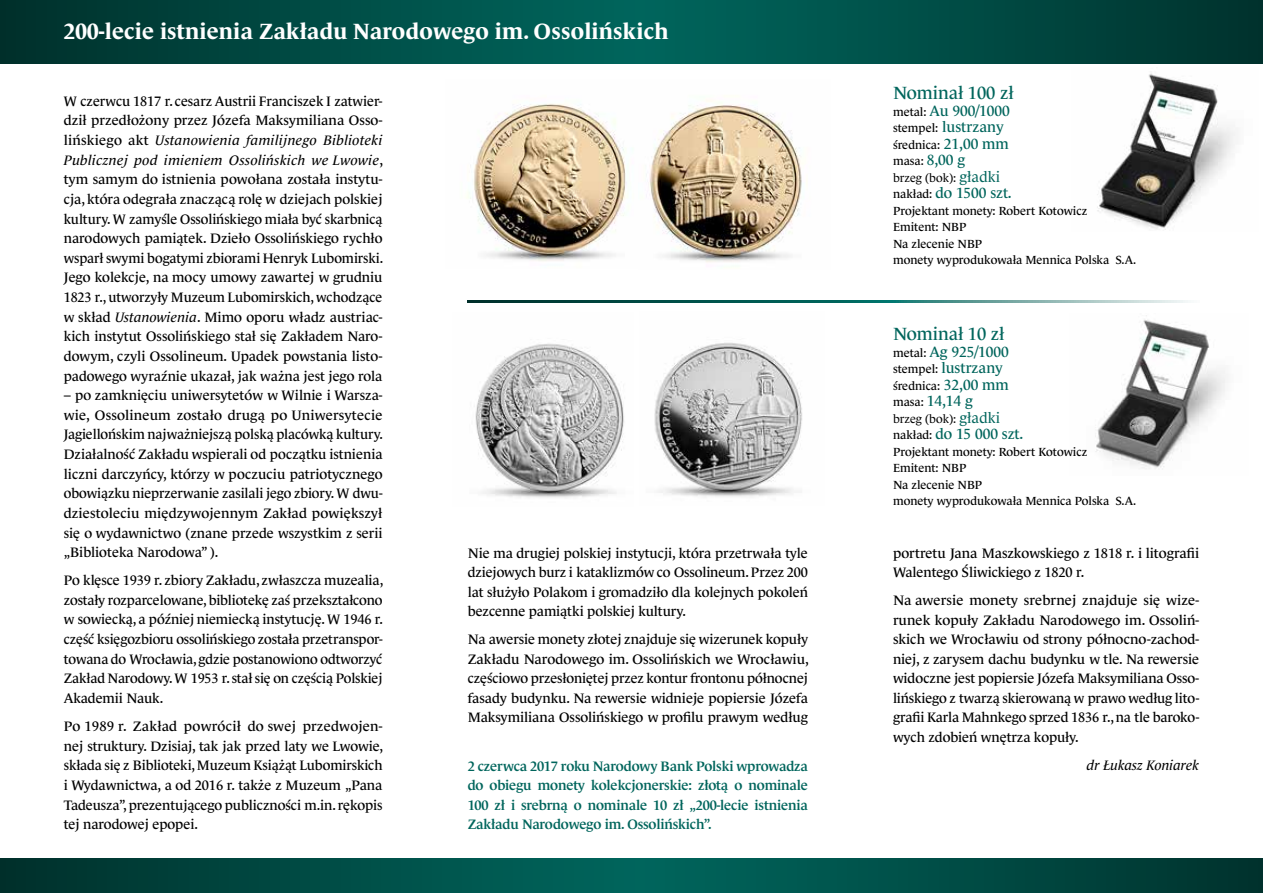
<style>
.page{position:relative;width:1263px;height:893px;background:#fff}
.page>*{position:absolute;margin:0;border:0;box-sizing:border-box;transform-origin:0 0}
.t1{font:700 22.5px "Le Monde Journal Pro";letter-spacing:.01em;color:#fff}
.t2{font:18px "Le Monde Journal Pro";color:#00655c}
.t3{font:15px/16.5px "Le Monde Journal Pro";color:#00655c}
.t4{font:13.95px/19.6px "Le Monde Journal Pro";letter-spacing:-.005em;color:#000;text-align:justify}
.t5{font:600 13.95px/19.5px "Le Monde Journal Pro";letter-spacing:-.01em;color:#00655c;text-align:justify}
.t6{font:italic 13.95px "Le Monde Journal Pro";letter-spacing:-.005em;color:#000}
.t7{font:12px/16.5px "Le Monde Journal Pro";color:#000}
.t8{font:12px "Le Monde Journal Pro";color:#000}
.s1{font-style:italic}
.s2{font-size:12px;color:#000}
.s3{font-size:15px;color:#00655c}
.s4{font-style:inherit}
</style>
<div class="page">
<svg style="left:0;top:859px;width:1263px;height:34px;background:#004b44"></svg>
<svg style="left:0;top:0;width:1263px;height:64px;background:#004b44"></svg>
<svg style="left:468px;top:300px;width:720px;height:3px;background:#377973"></svg>
<img style="left:466px;top:100px;width:336px;height:162px">
<img style="left:1097px;top:73px;width:139px;height:157px">
<img style="left:1095px;top:315px;width:131px;height:154px">
<img style="left:654px;top:342px;width:148px;height:155px">
<img style="left:475px;top:343px;width:149px;height:155px">
<h1 class="t1" style="left:64px;top:14px;width:606px">200-lecie istnienia Zakładu Narodowego im. Ossolińskich</h1>
<p class="t4" style="left:64px;top:90px;width:321px">W czerwcu 1817 r. cesarz Austrii Franciszek I zatwier&shy;dził przedłożony przez Józefa Maksymiliana Osso&shy;lińskiego akt <span class="s1">Ustanowienia familijnego Biblioteki Publicznej pod imieniem Ossolińskich we Lwowie</span>, tym samym do istnienia powołana została instytu&shy;cja, która odegrała znaczącą rolę w dziejach polskiej kultury. W zamyśle Ossolińskiego miała być skarbnicą narodowych pamiątek. Dzieło Ossolińskiego rychło wsparł swymi bogatymi zbiorami Henryk Lubomirski.<br>Jego kolekcje, na mocy umowy zawartej w grudniu 1823 r., utworzyły Muzeum Lubomirskich, wchodzące w skład <span class="s1">Ustanowienia</span>. Mimo oporu władz austriac&shy;kich instytut Ossolińskiego stał się Zakładem Naro&shy;dowym, czyli Ossolineum. Upadek powstania listo&shy;padowego wyraźnie ukazał, jak ważna jest jego rola</p>
<p class="t4" style="left:64px;top:384px;width:321px">– po zamknięciu uniwersytetów w Wilnie i Warsza&shy;wie, Ossolineum zostało drugą po Uniwersytecie Jagiellońskim najważniejszą polską placówką kultury.<br>Działalność Zakładu wspierali od początku istnienia liczni darczyńcy, którzy w poczuciu patriotycznego obowiązku nieprzerwanie zasilali jego zbiory. W dwu&shy;dziestoleciu międzywojennym Zakład powiększył się o wydawnictwo (znane przede wszystkim z serii „Biblioteka Narodowa” ).</p>
<p class="t4" style="left:64px;top:569px;width:321px">Po klęsce 1939 r. zbiory Zakładu, zwłaszcza muzealia, zostały rozparcelowane, bibliotekę zaś przekształcono w sowiecką, a później niemiecką instytucję. W 1946 r. część księgozbioru ossolińskiego została przetranspor&shy;towana do Wrocławia, gdzie postanowiono odtworzyć Zakład Narodowy. W 1953 r. stał się on częścią Polskiej Akademii Nauk.</p>
<p class="t4" style="left:64px;top:715px;width:321px">Po 1989 r. Zakład powrócił do swej przedwojen&shy;nej struktury. Dzisiaj, tak jak przed laty we Lwowie, składa się z Biblioteki, Muzeum Książąt Lubomirskich i Wydawnictwa, a od 2016 r. także z Muzeum „Pana Tadeusza”, prezentującego publiczności m.in. rękopis tej narodowej epopei.</p>
<p class="t2" style="left:893px;top:79px;width:122px">Nominał 100 zł</p>
<p class="t3" style="left:893px;top:101px;width:118px"><span class="s2">metal:</span> Au 900/1000 <span class="s2">stempel:</span> lustrzany</p>
<p class="t7" style="left:893px;top:135px;width:117px">średnica: <span class="s3">21,00 mm </span>masa: <span class="s3">8,00 g<br></span><span class="s4">brzeg (bok):</span> <span class="s3">gładki</span></p>
<p class="t3" style="left:893px;top:183px;width:120px"><span class="s2">nakład:</span> do 1500 szt.</p>
<p class="t7" style="left:893px;top:201px;width:245px">Projektant monety: Robert Kotowicz<br>Emitent: NBP<br>Na zlecenie NBP<br>monety wyprodukowała Mennica Polska S.A.</p>
<p class="t4" style="left:468px;top:542px;width:342px">Nie ma drugiej polskiej instytucji, która przetrwała tyle dziejowych burz i kataklizmów co Ossolineum. Przez 200 lat służyło Polakom i gromadziło dla kolejnych pokoleń bezcenne pamiątki polskiej kultury.</p>
<p class="t4" style="left:468px;top:628px;width:342px">Na awersie monety złotej znajduje się wizerunek kopuły Zakładu Narodowego im. Ossolińskich we Wrocławiu, częściowo przesłoniętej przez kontur frontonu północnej fasady budynku. Na rewersie widnieje popiersie Józefa Maksymiliana Ossolińskiego w profilu prawym według</p>
<p class="t2" style="left:893px;top:320px;width:113px">Nominał 10 zł</p>
<p class="t3" style="left:893px;top:342px;width:117px"><span class="s2">metal:</span> Ag 925/1000 <span class="s2">stempel:</span> lustrzany</p>
<p class="t7" style="left:893px;top:376px;width:117px">średnica: <span class="s3">32,00 mm</span></p>
<p class="t3" style="left:893px;top:391px;width:81px"><span class="s2">masa:</span> 14,14 g</p>
<p class="t8" style="left:893px;top:409px;width:109px">brzeg (bok): <span class="s3">gładki</span></p>
<p class="t3" style="left:893px;top:424px;width:132px"><span class="s2">nakład:</span> do 15 000 szt.</p>
<p class="t7" style="left:893px;top:442px;width:245px">Projektant monety: Robert Kotowicz<br>Emitent: NBP<br>Na zlecenie NBP<br>monety wyprodukowała Mennica Polska S.A.</p>
<p class="t4" style="left:893px;top:542px;width:308px">portretu Jana Maszkowskiego z 1818 r. i litografii<br>Walentego Śliwickiego z 1820 r.</p>
<p class="t4" style="left:893px;top:589px;width:308px">Na awersie monety srebrnej znajduje się wize&shy;runek kopuły Zakładu Narodowego im. Ossoliń&shy;skich we Wrocławiu od strony północno-zachod&shy;niej, z zarysem dachu budynku w tle. Na rewersie widoczne jest popiersie Józefa Maksymiliana Osso&shy;lińskiego z twarzą skierowaną w prawo według lito&shy;grafii Karla Mahnkego sprzed 1836 r., na tle baroko&shy;wych zdobień wnętrza kopuły.</p>
<p class="t5" style="left:468px;top:755px;width:342px">2 czerwca 2017 roku Narodowy Bank Polski wprowadza</p>
<p class="t6" style="left:1087px;top:754px;width:114px">dr Łukasz Koniarek</p>
<p class="t5" style="left:468px;top:774px;width:342px">do obiegu monety kolekcjonerskie: złotą o nominale 100 zł i srebrną o nominale 10 zł „200-lecie istnienia Zakładu Narodowego im. Ossolińskich”.</p>
</div>
